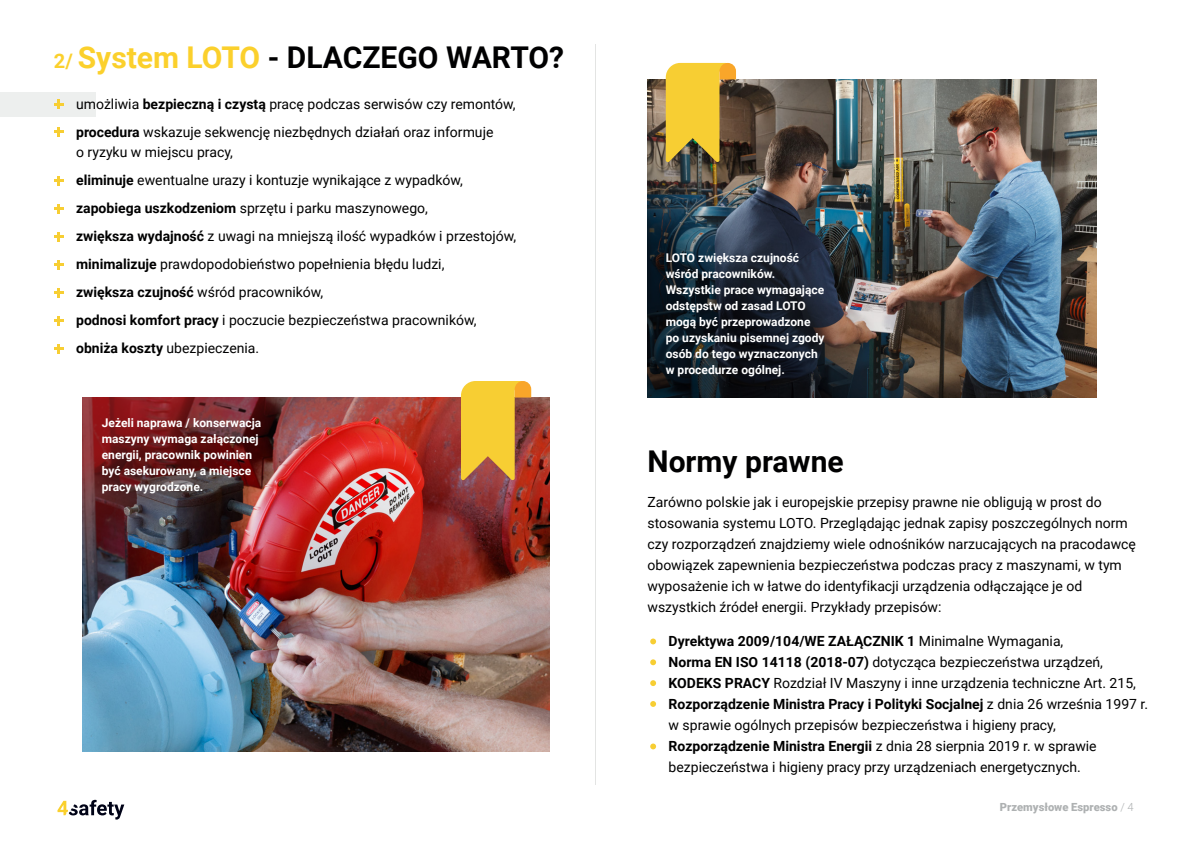
<style>
.page{position:relative;width:1191px;height:842px;background:#fff}
.page>*{position:absolute;margin:0;border:0;box-sizing:border-box;transform-origin:0 0}
.t1{font:700 30px "Roboto";color:#000001}
.t2{font:14px/21px "Roboto";color:#000001}
.t3{font:700 12px/16px "Roboto";color:#fff}
.t4{font:900 11.2px "Roboto";color:#aeb1b2}
.s1{font-size:20px;color:#fbd02c}
.s2{color:#fbd02c}
.s3{font-weight:700}
.s4{font-weight:300}
</style>
<div class="page">
<img style="left:647px;top:79px;width:450px;height:319px">
<img style="left:83px;top:398px;width:467px;height:354px">
<svg style="left:57px;top:800px;width:67px;height:19px"></svg>
<div style="left:0;top:92px;width:95px;height:25px;background:#edefee"></div>
<svg style="left:54px;top:100px;width:10px;height:9px"></svg>
<svg style="left:54px;top:127px;width:10px;height:9px"></svg>
<svg style="left:54px;top:176px;width:10px;height:9px"></svg>
<svg style="left:54px;top:204px;width:10px;height:9px"></svg>
<svg style="left:54px;top:232px;width:10px;height:9px"></svg>
<svg style="left:54px;top:260px;width:10px;height:9px"></svg>
<svg style="left:54px;top:288px;width:10px;height:9px"></svg>
<svg style="left:54px;top:316px;width:10px;height:9px"></svg>
<svg style="left:54px;top:344px;width:10px;height:9px"></svg>
<hr style="left:595px;top:45px;width:1px;height:740px;background:#e3e4e3">
<svg style="left:650px;top:659px;width:6px;height:6px"></svg>
<svg style="left:650px;top:638px;width:6px;height:6px"></svg>
<svg style="left:650px;top:680px;width:6px;height:6px"></svg>
<svg style="left:650px;top:701px;width:6px;height:6px"></svg>
<svg style="left:650px;top:743px;width:6px;height:6px"></svg>
<svg style="left:461px;top:381px;width:70px;height:99px;background:#daa537"></svg>
<svg style="left:666px;top:63px;width:70px;height:99px;background:#c8a534"></svg>
<h1 class="t1" style="left:54px;top:37px;width:512px"><span class="s1">2/</span> <span class="s2">System LOTO</span> - DLACZEGO WARTO?</h1>
<p class="t2" style="left:76px;top:90px;width:441px;line-height:28px">umożliwia <span class="s3">bezpieczną i czystą</span> pracę podczas serwisów czy remontów, <span class="s3">procedura</span> wskazuje sekwencję niezbędnych działań oraz informuje</p>
<p class="t2" style="left:76px;top:138px;width:442px;line-height:28px">o ryzyku w miejscu pracy,<br><span class="s3">eliminuje</span> ewentualne urazy i kontuzje wynikające z wypadków, <span class="s3">zapobiega uszkodzeniom</span> sprzętu i parku maszynowego,<br><span class="s3">zwiększa wydajność</span> z uwagi na mniejszą ilość wypadków i przestojów, <span class="s3">minimalizuje</span> prawdopodobieństwo popełnienia błędu ludzi,<br><span class="s3">zwiększa czujność</span> wśród pracowników,<br><span class="s3">podnosi komfort pracy</span> i poczucie bezpieczeństwa pracowników, <span class="s3">obniża koszty</span> ubezpieczenia.</p>
<p class="t3" style="left:102px;top:414px;width:161px">Jeżeli naprawa / konserwacja maszyny wymaga załączonej energii, pracownik powinien być asekurowany, a miejsce pracy wygrodzone.</p>
<p class="t3" style="left:666px;top:249px;width:160px">LOTO zwiększa czujność wśród pracowników.<br>Wszystkie prace wymagające odstępstw od zasad LOTO mogą być przeprowadzone po uzyskaniu pisemnej zgody osób do tego wyznaczonych w procedurze ogólnej.</p>
<h1 class="t1" style="left:647px;top:440px;width:198px">Normy prawne</h1>
<p class="t2" style="left:647px;top:491px;width:490px">Zarówno polskie jak i europejskie przepisy prawne nie obligują w prost do stosowania systemu LOTO. Przeglądając jednak zapisy poszczególnych norm czy rozporządzeń znajdziemy wiele odnośników narzucających na pracodawcę obowiązek zapewnienia bezpieczeństwa podczas pracy z maszynami, w tym wyposażenie ich w łatwe do identyfikacji urządzenia odłączające je od wszystkich źródeł energii. Przykłady przepisów:</p>
<p class="t2" style="left:668px;top:630px;width:481px"><span class="s3">Dyrektywa 2009/104/WE ZAŁĄCZNIK 1</span> Minimalne Wymagania,<br><span class="s3">Norma EN ISO 14118 (2018-07)</span> dotycząca bezpieczeństwa urządzeń, <span class="s3">KODEKS PRACY</span> Rozdział IV Maszyny i inne urządzenia techniczne Art. 215, <span class="s3">Rozporządzenie Ministra Pracy i Polityki Socjalnej</span> z dnia 26 września 1997 r. w sprawie ogólnych przepisów bezpieczeństwa i higieny pracy, <span class="s3">Rozporządzenie Ministra Energii</span> z dnia 28 sierpnia 2019 r. w sprawie bezpieczeństwa i higieny pracy przy urządzeniach energetycznych.</p>
<p class="t4" style="left:1000px;top:799px;width:135px">Przemysłowe Espresso <span class="s4">/ 4</span></p>
</div>
